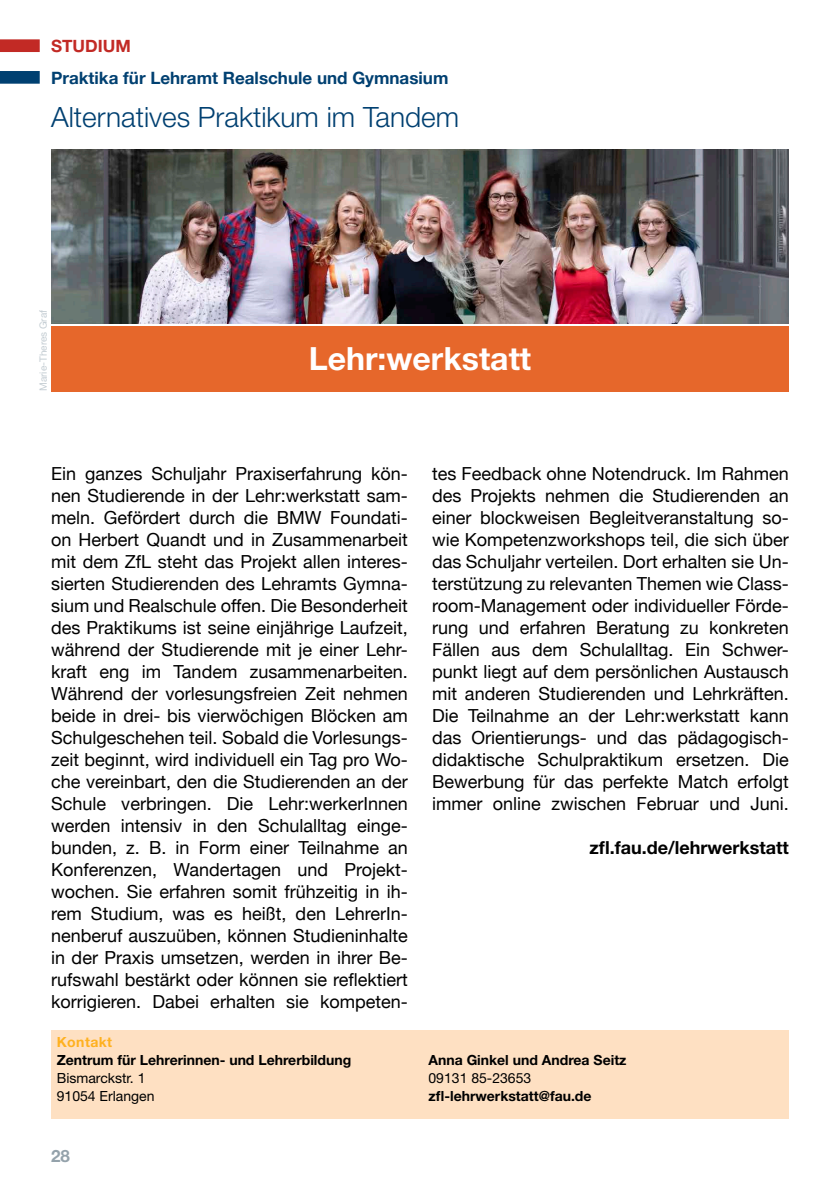
<style>
.page{position:relative;width:840px;height:1191px;background:#fff}
.page>*{position:absolute;margin:0;border:0;box-sizing:border-box;transform-origin:0 0}
.t1{font:700 32px "Helvetica Neue LT";color:#fff}
.t2{font:300 28px "Helvetica Neue LT";color:#004071}
.t3{font:18px/22px "Helvetica Neue";color:#000;text-align:justify}
.t4{font:700 18px "Helvetica Neue LT";color:#000}
.t5{font:700 17px "Helvetica Neue";color:#004071}
.t6{font:700 17px "Helvetica Neue LT";color:#c22a25}
.t7{font:700 17px "Helvetica Neue LT";color:#94a2ab}
.t8{font:700 14px "Helvetica Neue LT";color:#000}
.t9{font:14px/18px "Helvetica Neue LT";color:#000}
.t10{font:700 14px "Helvetica Neue LT";letter-spacing:.03em;color:#ffb120}
.t11{font:10px "Helvetica Neue LT";color:#c4cdd3}
</style>
<div class="page">
<svg style="left:0;top:71px;width:40px;height:13px"></svg>
<svg style="left:0;top:39px;width:40px;height:13px"></svg>
<img style="left:51px;top:150px;width:737px;height:173px">
<div style="left:51px;top:1030px;width:737px;height:88px;background:#fee0c2"></div>
<div style="left:51px;top:327px;width:737px;height:65px;background:#e6672b"></div>
<p class="t6" style="left:51px;top:36px;width:81px">STUDIUM</p>
<p class="t5" style="left:51px;top:64px;width:398px">Praktika für Lehramt Realschule und Gymnasium</p>
<h2 class="t2" style="left:51px;top:100px;width:409px">Alternatives Praktikum im Tandem</h2>
<p class="t11" style="left:37px;top:391px;width:83px;rotate:-90deg">Marie-Theres Graf</p>
<h1 class="t1" style="left:308px;top:338px;width:224px">Lehr:werkstatt</h1>
<p class="t3" style="left:51px;top:463px;width:358px">Ein ganzes Schuljahr Praxiserfahrung kön&shy;nen Studierende in der Lehr:werkstatt sam&shy;meln. Gefördert durch die BMW Foundati&shy;on Herbert Quandt und in Zusammenarbeit mit dem ZfL steht das Projekt allen interes&shy;sierten Studierenden des Lehramts Gymna&shy;sium und Realschule offen. Die Besonderheit des Praktikums ist seine einjährige Laufzeit, während der Studierende mit je einer Lehr&shy;kraft eng im Tandem zusammenarbeiten.<br>Während der vorlesungsfreien Zeit nehmen beide in drei- bis vierwöchigen Blöcken am Schulgeschehen teil. Sobald die Vorlesungs&shy;zeit beginnt, wird individuell ein Tag pro Wo&shy;che vereinbart, den die Studierenden an der Schule verbringen. Die Lehr:werkerInnen werden intensiv in den Schulalltag einge&shy;bunden, z. B. in Form einer Teilnahme an Konferenzen, Wandertagen und Projekt&shy;wochen. Sie erfahren somit frühzeitig in ih&shy;rem Studium, was es heißt, den LehrerIn&shy;nenberuf auszuüben, können Studieninhalte in der Praxis umsetzen, werden in ihrer Be&shy;rufswahl bestärkt oder können sie reflektiert korrigieren. Dabei erhalten sie kompeten-</p>
<p class="t3" style="left:432px;top:463px;width:358px">tes Feedback ohne Notendruck. Im Rahmen des Projekts nehmen die Studierenden an einer blockweisen Begleitveranstaltung so&shy;wie Kompetenzworkshops teil, die sich über das Schuljahr verteilen. Dort erhalten sie Un&shy;terstützung zu relevanten Themen wie Class&shy;room-Management oder individueller Förde&shy;rung und erfahren Beratung zu konkreten Fällen aus dem Schulalltag. Ein Schwer&shy;punkt liegt auf dem persönlichen Austausch mit anderen Studierenden und Lehrkräften.<br>Die Teilnahme an der Lehr:werkstatt kann das Orientierungs- und das pädagogisch&shy;didaktische Schulpraktikum ersetzen. Die Bewerbung für das perfekte Match erfolgt immer online zwischen Februar und Juni.</p>
<p class="t4" style="left:589px;top:836px;width:201px">zfl.fau.de/lehrwerkstatt</p>
<p class="t10" style="left:57px;top:1033px;width:57px">Kontakt</p>
<p class="t8" style="left:57px;top:1051px;width:296px">Zentrum für Lehrerinnen- und Lehrerbildung</p>
<p class="t9" style="left:57px;top:1068px;width:99px">Bismarckstr. 1<br>91054 Erlangen</p>
<p class="t7" style="left:51px;top:1145px;width:20px">28</p>
<p class="t8" style="left:428px;top:1051px;width:199px">Anna Ginkel und Andrea Seitz</p>
<p class="t9" style="left:428px;top:1068px;width:104px">09131 85-23653</p>
<p class="t8" style="left:428px;top:1087px;width:164px">zfl-lehrwerkstatt@fau.de</p>
</div>
